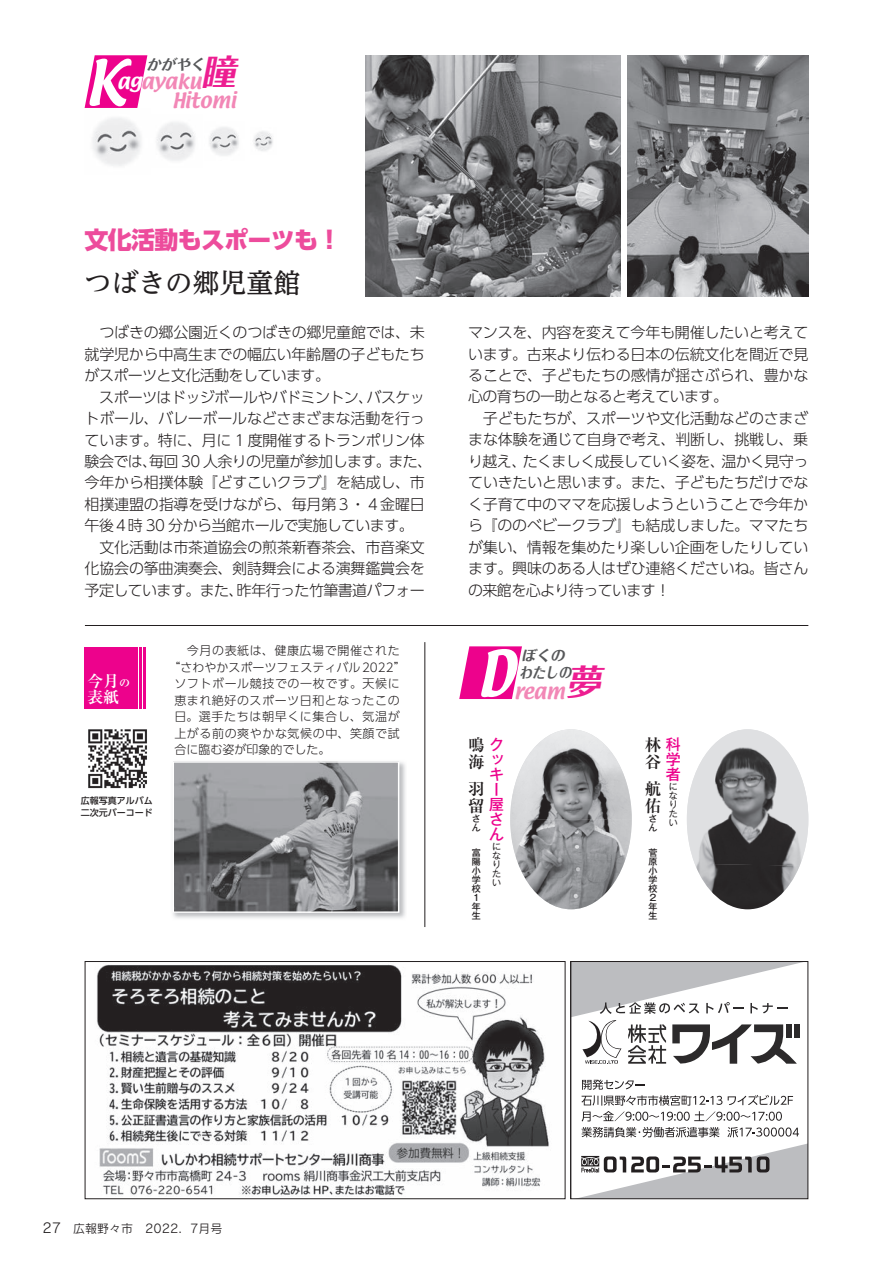
<style>
.page{position:relative;width:893px;height:1263px;background:#fff}
.page>*{position:absolute;margin:0;border:0;box-sizing:border-box;transform-origin:0 0}
.t1{font:55.95px "Textile";color:#fff}
.t2{font:italic 700 34.95px "Folk Pro";color:#ed1e91}
.t3{font:500 27px "UD Reimin Pro";color:#231f20}
.t4{font:800 24px "UD Shin Go Pro";letter-spacing:-.03em;color:#ed4c9c}
.t5{font:18.6px/18.5px "Textile";color:#f287b6}
.t6{font:700 16.5px/16.5px "Ryumin Pro";color:#231f20}
.t7{font:700 15.9px/15.9px "Ryumin Pr 6";color:#fff}
.t8{font:300 15px/21.5px "UD Shin Go Pro";letter-spacing:-.015em;color:#231f20}
.t9{font:500 15px/15px "Gothic MB101 Pr 6 N";color:#ed028c}
.t10{font:italic 700 14.55px/16.4px "Folk Pro";color:#57585a}
.t11{font:300 12px "UD Shin Go Pro";letter-spacing:.05em;color:#231f20}
.t12{font:300 12px "UD Shin Go Pro";color:#231f20}
.t13{font:12px "Rodin Pro M";color:#231f20}
.t14{font:500 9px/9px "Gothic MB101 Pr 6 N";color:#231f20}
.t15{font:500 9px/12px "UD Shin Go Pro";color:#231f20}
.t16{font:9px/9px "Gothic MB101 Pr 6 N";color:#231f20}
.s1{color:#fff}
.s2{font-size:11.1px}
.s3{font-family:"Gothic MB101 Pr 6 N";font-weight:500;font-size:15px;color:#ed028c}
.s4{font-size:13.5px}
</style>
<div class="page">
<hr style="left:85px;top:625px;width:723px;height:1px;background:#231f20">
<svg style="left:459px;top:646px;width:63px;height:53px"></svg>
<hr style="left:424px;top:642px;width:1px;height:285px;background:#231f20">
<img style="left:173px;top:762px;width:233px;height:157px">
<img style="left:175px;top:763px;width:222px;height:148px">
<div style="left:173px;top:761px;width:226px;height:152px;border:1px solid #fff"></div>
<div style="left:85px;top:647px;width:61px;height:62px;background:#ed028c"></div>
<hr style="left:142px;top:645px;width:1px;height:65px;background:#fff">
<hr style="left:138px;top:645px;width:1px;height:65px;background:#fff">
<img style="left:88px;top:729px;width:59px;height:60px">
<img style="left:687px;top:729px;width:121px;height:136px">
<img style="left:695px;top:864px;width:105px;height:45px">
<img style="left:510px;top:729px;width:122px;height:180px">
<svg style="left:85px;top:55px;width:62px;height:53px;background:#ef299d"></svg>
<img style="left:93px;top:118px;width:48px;height:48px">
<img style="left:156px;top:122px;width:39px;height:39px">
<img style="left:209px;top:127px;width:30px;height:29px">
<img style="left:253px;top:131px;width:20px;height:20px">
<img style="left:97px;top:964px;width:452px;height:232px">
<div style="left:85px;top:961px;width:481px;height:238px;border:1px solid #231f20"></div>
<svg style="left:572px;top:963px;width:234px;height:234px"></svg>
<div style="left:570px;top:961px;width:238px;height:238px;border:1px solid #231f20"></div>
<img style="left:366px;top:55px;width:255px;height:242px">
<img style="left:627px;top:55px;width:181px;height:242px">
<p class="t10" style="left:147px;top:54px;width:64px">かがやく</p>
<h2 class="t2" style="left:201px;top:42px;width:46px">瞳</h2>
<h1 class="t1" style="left:85px;top:43px;width:43px">K</h1>
<p class="t5" style="left:173px;top:73px;width:65px;text-indent:-55px"><span class="s1">ag</span>ayaku<br>Hitomi</p>
<h3 class="t4" style="left:85px;top:220px;width:258px">文化活動もスポーツも！</h3>
<h3 class="t3" style="left:85px;top:261px;width:217px">つばきの郷児童館</h3>
<p class="t8" style="left:85px;top:321px;width:349px">　つばきの郷公園近くのつばきの郷児童館では、未就学児から中高生までの幅広い年齢層の子どもたちがスポーツと文化活動をしています。<br>　スポーツはドッジボールやバドミントン、バスケットボール、バレーボールなどさまざまな活動を行っています。特に、月に 1 度開催するトランポリン体験会では、毎回 30 人余りの児童が参加します。また、今年から相撲体験『どすこいクラブ』を結成し、市相撲連盟の指導を受けながら、毎月第３・４金曜日午後４時 30 分から当館ホールで実施しています。　文化活動は市茶道協会の煎茶新春茶会、市音楽文化協会の筝曲演奏会、剣詩舞会による演舞鑑賞会を予定しています。また、昨年行った竹筆書道パフォー</p>
<p class="t8" style="left:468px;top:321px;width:342px">マンスを、内容を変えて今年も開催したいと考えています。古来より伝わる日本の伝統文化を間近で見ることで、子どもたちの感情が揺さぶられ、豊かな心の育ちの一助となると考えています。<br>　子どもたちが、スポーツや文化活動などのさまざまな体験を通じて自身で考え、判断し、挑戦し、乗り越え、たくましく成長していく姿を、温かく見守っていきたいと思います。また、子どもたちだけでなく子育て中のママを応援しようということで今年から『ののベビークラブ』も結成しました。ママたちが集い、情報を集めたり楽しい企画をしたりしています。興味のある人はぜひ連絡くださいね。皆さんの来館を心より待っています！</p>
<p class="t7" style="left:87px;top:673px;width:44px">今月<span class="s2">の</span>表紙</p>
<p class="t15" style="left:81px;top:794px;width:73px">広報写真アルバム二次元バーコード</p>
<p class="t11" style="left:174px;top:641px;width:227px">　今月の表紙は、健康広場で開催された</p>
<p class="t12" style="left:168px;top:657px;width:239px">“さわやかスポーツフェスティバル2022”</p>
<p class="t11" style="left:174px;top:674px;width:227px">ソフトボール競技での一枚です。天候に</p>
<p class="t11" style="left:174px;top:690px;width:227px">恵まれ絶好のスポーツ日和となったこの</p>
<p class="t11" style="left:174px;top:707px;width:227px">日。選手たちは朝早くに集合し、気温が</p>
<p class="t11" style="left:174px;top:723px;width:227px">上がる前の爽やかな気候の中、笑顔で試</p>
<p class="t12" style="left:174px;top:740px;width:157px">合に臨む姿が印象的でした。</p>
<p class="t10" style="left:519px;top:646px;width:57px">ぼくのわたしの</p>
<h1 class="t1" style="left:476px;top:634px;width:39px">D</h1>
<h2 class="t2" style="left:566px;top:651px;width:46px">夢</h2>
<p class="t5" style="left:514px;top:683px;width:52px">ream</p>
<p class="t6" style="left:468px;top:736px;width:36px">鳴<span class="s3">ク</span>海</p>
<p class="t6" style="left:468px;top:780px;width:31px">羽<span class="s3">ー</span>留</p>
<p class="t14" style="left:472px;top:813px;width:10px">さん</p>
<p class="t14" style="left:472px;top:848px;width:10px">富陽小学校<br>１年生</p>
<p class="t9" style="left:489px;top:751px;width:16px">ッキ</p>
<p class="t9" style="left:489px;top:796px;width:16px;text-align:justify">屋さん</p>
<p class="t16" style="left:492px;top:841px;width:10px">になりたい</p>
<p class="t6" style="left:645px;top:736px;width:37px">林<span class="s3">科</span>谷</p>
<p class="t6" style="left:645px;top:780px;width:17px">航佑</p>
<p class="t14" style="left:648px;top:813px;width:10px">さん</p>
<p class="t14" style="left:648px;top:848px;width:10px">菅原小学校<br>２年生</p>
<p class="t9" style="left:666px;top:751px;width:16px">学者</p>
<p class="t16" style="left:669px;top:781px;width:10px">になりたい</p>
<p class="t13" style="left:43px;top:1221px;width:182px"><span class="s4">27</span>　広報野々市　2022．7月号</p>
</div>
